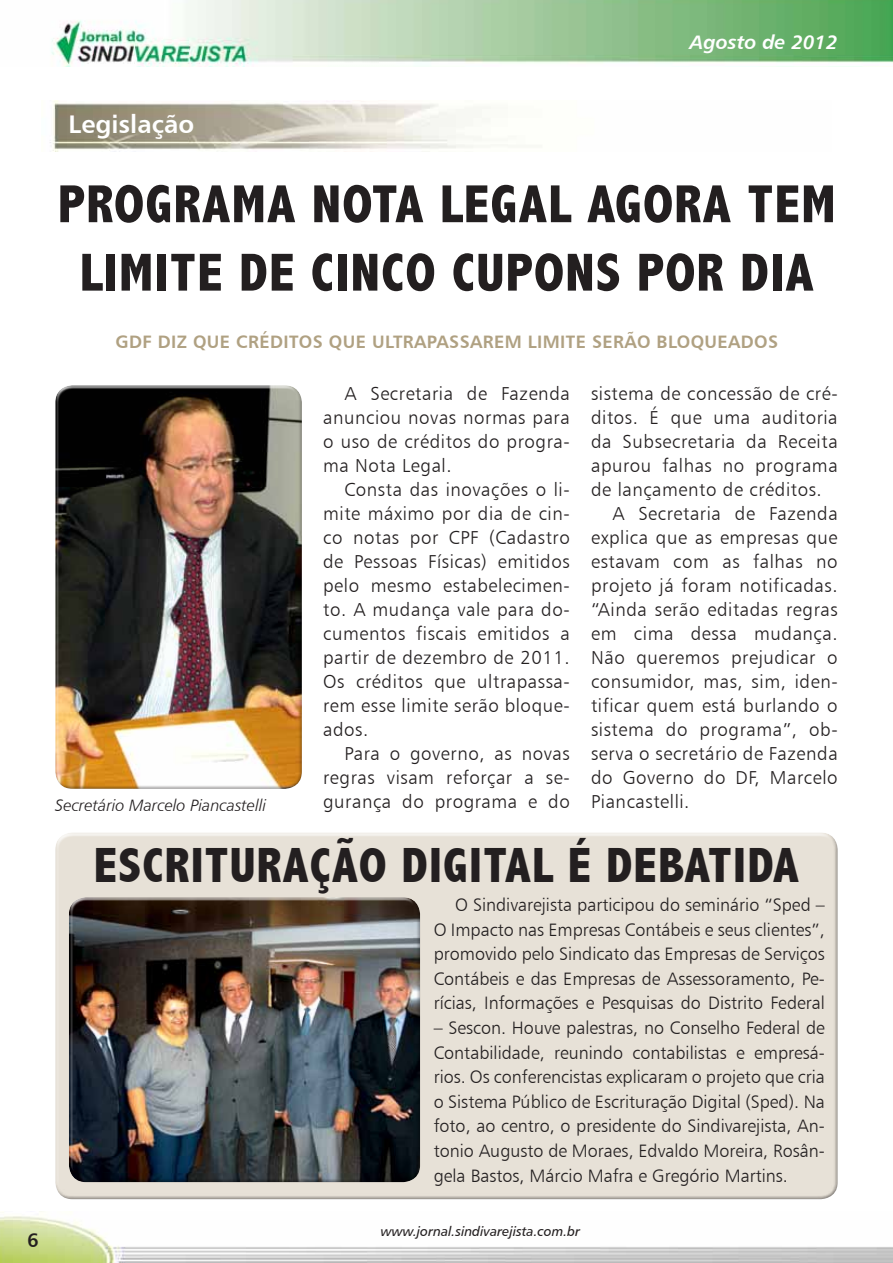
<style>
.page{position:relative;width:893px;height:1263px;background:#fff}
.page>*{position:absolute;margin:0;border:0;box-sizing:border-box;transform-origin:0 0}
.t1{font:800 condensed 54px/68.4px "Abadi";letter-spacing:.025em;color:#231f20;text-align:center}
.t2{font:800 condensed 49.5px "Abadi";letter-spacing:.025em;color:#231f20}
.t3{font:25.5px "Humanist 777 BT Bold B";color:#fff}
.t4{font:19.5px "Humanist 777 BT Bold Italic B";color:#fff}
.t5{font:19.5px "Humanist 777 BT Bold B";color:#231f20}
.t6{font:18.75px/24px "Humanist 777 BT Light B";letter-spacing:.03em;color:#231f20;text-align:justify}
.t7{font:18px/24.6px "Humanist 777 BT Light B";color:#231f20;text-align:justify}
.t8{font:18px "Humanist 777 BT Bold B";letter-spacing:.02em;color:#b0a182}
.t9{font:16.5px "Humanist 777 BT Light Italic B";color:#231f20}
.t10{font:13.5px "Humanist 777 BT Italic B";color:#231f20}
</style>
<div class="page">
<img style="left:51px;top:0;width:842px;height:66px">
<img style="left:0;top:1211px;width:893px;height:52px">
<img style="left:50px;top:101px;width:492px;height:50px">
<div style="left:53px;top:833px;width:785px;height:367px;background:#e7e1d7"></div>
<div style="left:68px;top:897px;width:353px;height:287px;background:#231f20;opacity:.75"></div>
<div style="left:55px;top:386px;width:247px;height:404px;background:#231f20;opacity:.75"></div>
<p class="t4" style="left:689px;top:30px;width:150px">Agosto de 2012</p>
<h3 class="t3" style="left:69px;top:108px;width:127px">Legislação</h3>
<p class="t5" style="left:27px;top:1228px;width:13px">6</p>
<h1 class="t1" style="left:58px;top:170px;width:779px">PROGRAMA NOTA LEGAL AGORA TEM<br>LIMITE DE CINCO CUPONS POR DIA</h1>
<p class="t8" style="left:115px;top:330px;width:664px">GDF DIZ QUE CRÉDITOS QUE ULTRAPASSAREM LIMITE SERÃO BLOQUEADOS</p>
<p class="t6" style="left:591px;top:381px;width:248px">sistema de concessão de cré-</p>
<p class="t6" style="left:591px;top:405px;width:248px">ditos. É que uma auditoria</p>
<p class="t6" style="left:591px;top:429px;width:248px">da Subsecretaria da Receita</p>
<p class="t6" style="left:591px;top:453px;width:248px">apurou falhas no programa</p>
<p class="t6" style="left:591px;top:477px;width:232px">de lançamento de créditos.</p>
<p class="t6" style="left:612px;top:501px;width:227px">A Secretaria de Fazenda</p>
<p class="t6" style="left:591px;top:525px;width:248px">explica que as empresas que</p>
<p class="t6" style="left:591px;top:549px;width:248px">estavam com as falhas no</p>
<p class="t6" style="left:591px;top:573px;width:248px">projeto já foram notificadas.</p>
<p class="t6" style="left:591px;top:597px;width:248px">“Ainda serão editadas regras</p>
<p class="t6" style="left:591px;top:621px;width:248px">em cima dessa mudança.</p>
<p class="t6" style="left:591px;top:645px;width:248px">Não queremos prejudicar o</p>
<p class="t6" style="left:591px;top:669px;width:248px">consumidor, mas, sim, iden-</p>
<p class="t6" style="left:591px;top:693px;width:248px">tificar quem está burlando o</p>
<p class="t6" style="left:591px;top:717px;width:248px">sistema do programa”, ob-</p>
<p class="t6" style="left:591px;top:741px;width:248px">serva o secretário de Fazenda</p>
<p class="t6" style="left:591px;top:765px;width:248px">do Governo do DF, Marcelo</p>
<p class="t6" style="left:591px;top:789px;width:100px">Piancastelli.</p>
<p class="t6" style="left:323px;top:381px;width:248px;text-indent:21px">A Secretaria de Fazenda anunciou novas normas para o uso de créditos do progra&shy;ma Nota Legal.</p>
<p class="t6" style="left:323px;top:477px;width:248px;text-indent:21px">Consta das inovações o li&shy;mite máximo por dia de cin&shy;co notas por CPF (Cadastro de Pessoas Físicas) emitidos pelo mesmo estabelecimen&shy;to. A mudança vale para do&shy;cumentos fiscais emitidos a partir de dezembro de 2011.<br>Os créditos que ultrapassa&shy;rem esse limite serão bloque&shy;ados.</p>
<p class="t6" style="left:323px;top:741px;width:248px;text-align:right">Para o governo, as novas regras visam reforçar a se-</p>
<p class="t9" style="left:55px;top:795px;width:212px">Secretário Marcelo Piancastelli</p>
<p class="t6" style="left:323px;top:789px;width:248px">gurança do programa e do</p>
<h2 class="t2" style="left:94px;top:836px;width:22px">ESCRI</h2>
<h2 class="t2" style="left:205px;top:836px;width:551px">TURAÇÃO DIGITAL É DEBATIDA</h2>
<p class="t7" style="left:434px;top:892px;width:393px;text-indent:21px">O Sindivarejista participou do seminário “Sped – O Impacto nas Empresas Contábeis e seus clientes”, promovido pelo Sindicato das Empresas de Serviços Contábeis e das Empresas de Assessoramento, Pe&shy;rícias, Informações e Pesquisas do Distrito Federal</p>
<p class="t7" style="left:434px;top:1015px;width:393px">– Sescon. Houve palestras, no Conselho Federal de Contabilidade, reunindo contabilistas e empresá&shy;rios. Os conferencistas explicaram o projeto que cria o Sistema Público de Escrituração Digital (Sped). Na foto, ao centro, o presidente do Sindivarejista, An&shy;tonio Augusto de Moraes, Edvaldo Moreira, Rosân&shy;gela Bastos, Márcio Mafra e Gregório Martins.</p>
<p class="t10" style="left:381px;top:1223px;width:201px">www.jornal.sindivarejista.com.br</p>
</div>
